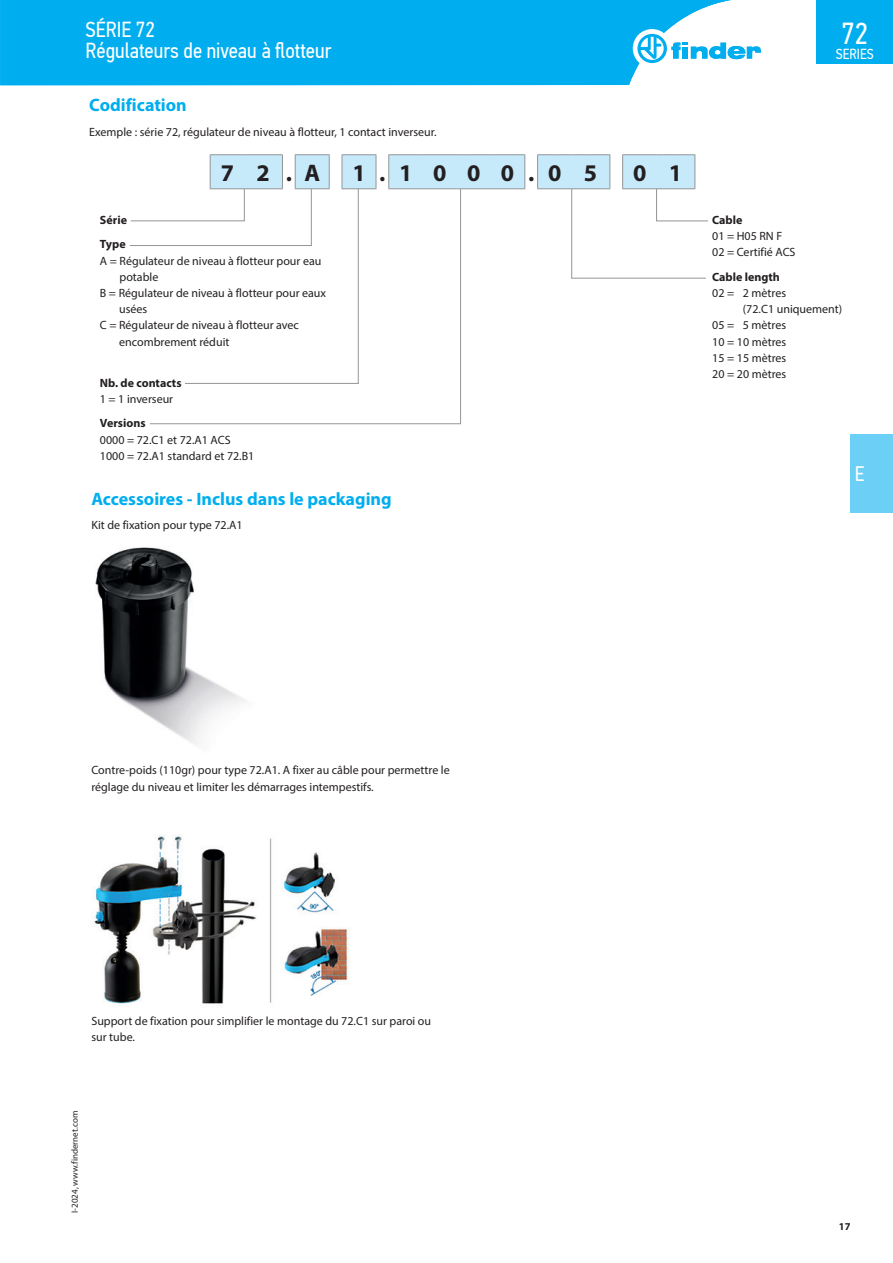
<style>
.page{position:relative;width:893px;height:1263px;background:#fff}
.page>*{position:absolute;margin:0;border:0;box-sizing:border-box;transform-origin:0 0}
.t1{font:30.3px "PF Din Text Cond Pro";color:#fff}
.Corpo_Bold{font:700 24px "Myriad Pro";color:#231f20}
.t2{font:21.75px/21px "PF Din Text Cond Pro";color:#fff}
.t3{font:21px "PF Din Text Cond Pro";color:#fff}
.Titolo_T2{font:700 18px "Myriad Pro";color:#00aeef}
.t4{font:14.55px "PF Din Text Cond Pro";color:#fff}
.Corpo_NO_rientro{font:12px/16.2px "Myriad Pro";color:#231f20}
.Titolo_T2-2{font:12px/16.2px "Myriad Pro";color:#231f20}
.Corpo{font:12px "Myriad Pro";color:#231f20}
.Corpo_NO_rientro-2{font:700 12px "Myriad Pro";color:#231f20}
.t5{font:700 10.5px "Myriad Pro";color:#231f20}
.t6{font:9px "Myriad Pro";color:#231f20}
</style>
<div class="page">
<div style="left:850px;top:434px;width:43px;height:78px;background:#6bcff6"></div>
<div style="left:0;top:0;width:731px;height:85px;background:#00aeef"></div>
<div style="left:633px;top:29px;width:38px;height:39px;background:#fff;border-radius:50%"></div>
<svg style="left:637px;top:34px;width:124px;height:29px"></svg>
<div style="left:816px;top:0;width:77px;height:64px;background:#00aeef"></div>
<img style="left:95px;top:547px;width:151px;height:199px">
<img style="left:94px;top:836px;width:254px;height:168px">
<svg style="left:150px;top:384px;width:311px;height:40px"></svg>
<svg style="left:129px;top:154px;width:579px;height:230px"></svg>
<h3 class="t2" style="left:85px;top:19px;width:248px">SÉRIE 72<br>Régulateurs de niveau à flotteur</h3>
<p class="Titolo_T2" style="left:89px;top:93px;width:99px">Codification</p>
<p class="Corpo" style="left:89px;top:125px;width:349px">Exemple : série 72, régulateur de niveau à flotteur, 1 contact inverseur.</p>
<p class="Corpo_Bold" style="left:221px;top:157px;width:15px">7</p>
<p class="Corpo_Bold" style="left:256px;top:157px;width:15px">2</p>
<p class="Corpo_Bold" style="left:286px;top:157px;width:8px">.</p>
<h3 class="t2" style="left:96px;top:40px;width:129px">elais d contrôle</h3>
<p class="Corpo_Bold" style="left:304px;top:157px;width:17px">A</p>
<p class="Corpo_Bold" style="left:352px;top:157px;width:15px">1</p>
<p class="Corpo_Bold" style="left:379px;top:157px;width:8px">.</p>
<p class="Corpo_Bold" style="left:399px;top:157px;width:15px">1</p>
<p class="Corpo_Bold" style="left:433px;top:157px;width:15px">0</p>
<p class="Corpo_Bold" style="left:467px;top:157px;width:15px">0</p>
<p class="Corpo_Bold" style="left:501px;top:157px;width:15px">0</p>
<p class="Corpo_Bold" style="left:528px;top:157px;width:8px">.</p>
<p class="Corpo_Bold" style="left:548px;top:157px;width:15px">0</p>
<p class="Corpo_Bold" style="left:584px;top:157px;width:15px">5</p>
<p class="Corpo_Bold" style="left:633px;top:157px;width:15px">0</p>
<p class="Corpo_Bold" style="left:669px;top:157px;width:15px">1</p>
<p class="Corpo_NO_rientro-2" style="left:100px;top:212px;width:29px">Série</p>
<p class="Corpo_NO_rientro-2" style="left:100px;top:236px;width:27px">Type</p>
<p class="Corpo_NO_rientro" style="left:120px;top:252px;width:203px;text-indent:-20px">A = Régulateur de niveau à flotteur pour eau potable</p>
<p class="Corpo_NO_rientro" style="left:100px;top:285px;width:228px">B = Régulateur de niveau à flotteur pour eaux</p>
<p class="Corpo_NO_rientro" style="left:119px;top:301px;width:30px">usées</p>
<p class="Corpo_NO_rientro" style="left:119px;top:317px;width:181px;text-indent:-19px">C = Régulateur de niveau à flotteur avec encombrement réduit</p>
<p class="Corpo_NO_rientro-2" style="left:100px;top:375px;width:83px">Nb. de contacts</p>
<p class="Corpo_NO_rientro" style="left:100px;top:390px;width:75px">1 = 1 inverseur</p>
<p class="Corpo_NO_rientro-2" style="left:100px;top:415px;width:47px">Versions</p>
<p class="Corpo_NO_rientro" style="left:100px;top:431px;width:132px">0000 = 72.C1 et 72.A1 ACS</p>
<p class="Corpo_NO_rientro" style="left:100px;top:447px;width:156px">1000 = 72.A1 standard et 72.B1</p>
<p class="Titolo_T2" style="left:91px;top:488px;width:302px">Accessoires - Inclus dans le packaging</p>
<p class="Corpo_NO_rientro" style="left:91px;top:517px;width:153px">Kit de fixation pour type 72.A1</p>
<p class="t4" style="left:839px;top:19px;width:32px">SÉRIE</p>
<h1 class="t1" style="left:841px;top:28px;width:28px">72</h1>
<h1 class="t1" style="left:841px;top:16px;width:28px">72</h1>
<p class="t4" style="left:836px;top:45px;width:39px">SERIES</p>
<p class="Corpo_NO_rientro-2" style="left:712px;top:212px;width:32px">Cable</p>
<p class="Corpo_NO_rientro" style="left:712px;top:228px;width:71px">01 = H05 RN F</p>
<p class="Corpo_NO_rientro" style="left:712px;top:244px;width:85px">02 = Certifié ACS</p>
<p class="Corpo_NO_rientro-2" style="left:712px;top:269px;width:69px">Cable length</p>
<p class="Corpo_NO_rientro" style="left:743px;top:285px;width:101px;text-indent:-31px">02 = 2 mètres<br>(72.C1 uniquement)</p>
<p class="Corpo_NO_rientro" style="left:712px;top:317px;width:75px">05 = 5 mètres</p>
<p class="Corpo_NO_rientro" style="left:712px;top:333px;width:76px">10 = 10 mètres</p>
<p class="Corpo_NO_rientro" style="left:712px;top:349px;width:76px">15 = 15 mètres</p>
<p class="Corpo_NO_rientro" style="left:712px;top:366px;width:76px">20 = 20 mètres</p>
<h3 class="t3" style="left:855px;top:461px;width:11px">E</h3>
<p class="Corpo_NO_rientro" style="left:91px;top:762px;width:360px">Contre-poids (110gr) pour type 72.A1. A fixer au câble pour permettre le réglage du niveau et limiter les démarrages intempestifs.</p>
<p class="Titolo_T2-2" style="left:91px;top:1012px;width:341px">Support de fixation pour simplifier le montage du 72.C1 sur paroi ou sur tube.</p>
<p class="t6" style="left:69px;top:1213px;width:103px;rotate:-90deg">I-2024, www.findernet.com</p>
<p class="t5" style="left:839px;top:1219px;width:13px">17</p>
</div>
